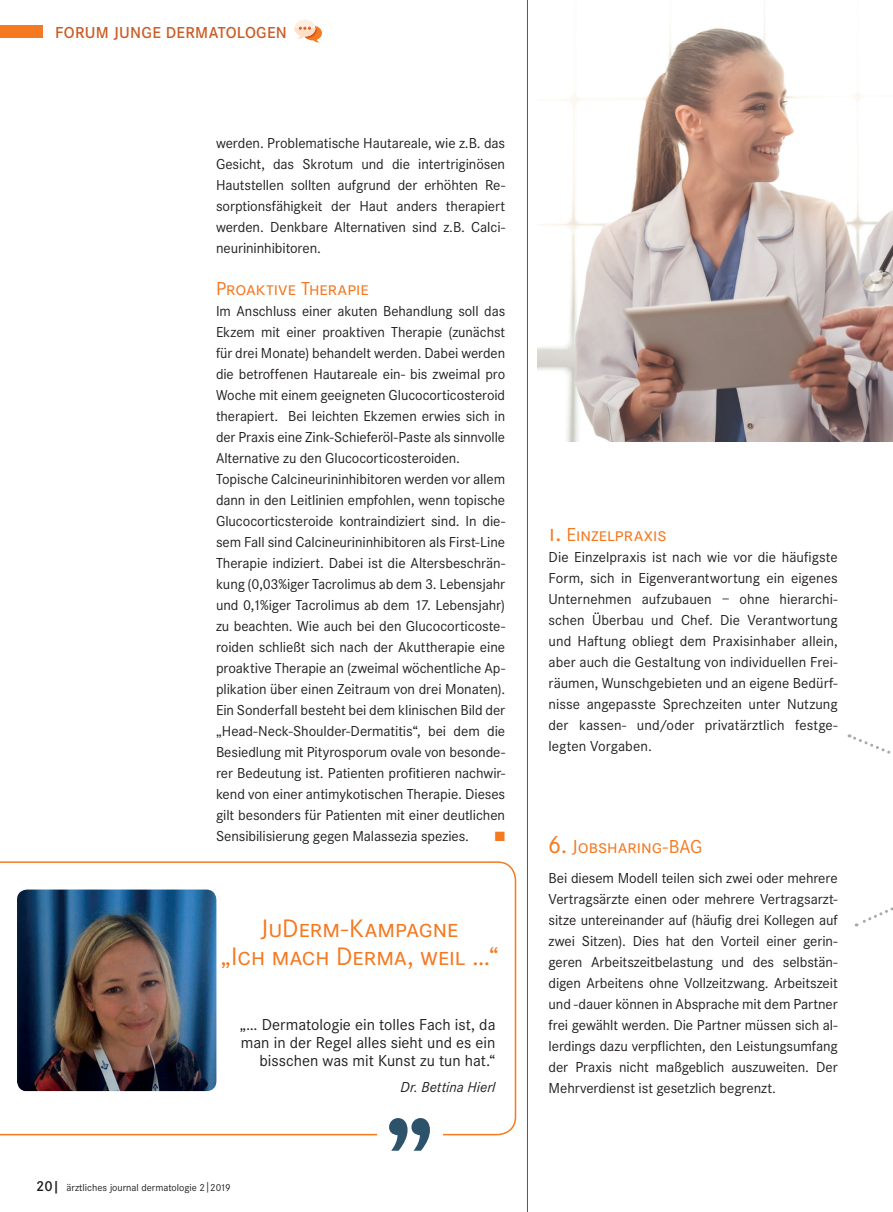
<style>
.page{position:relative;width:893px;height:1212px;background:#fff}
.page>*{position:absolute;margin:0;border:0;box-sizing:border-box;transform-origin:0 0}
.Headline{font:26.25px "Corporate SSC";letter-spacing:-.005em;color:#f47921}
.Zwischen-Headline{font:19.5px "Corporate SSC";letter-spacing:-.005em;color:#f47921}
.Bildunterschriften{font:16.5px/18px "Corporate S";color:#231f20;text-align:right}
.t1{font:600 16.5px "Corporate S";letter-spacing:.02em;color:#cb5d27}
.Fließtext{font:15px/21px "Corporate S";letter-spacing:-.005em;color:#231f20;text-align:justify}
.Bildunterschriften-2{font:italic 15px "Corporate S";letter-spacing:.005em;color:#231f20}
.Fließtext-2{font:13.5px "Zapf Dingbats ITC";color:#f47921}
.Pagina{font:10.5px "Corporate S";color:#231f20}
.s1{font-weight:600;font-size:15px}
.s2{font-size:25.5px}
</style>
<div class="page">
<div style="left:0;top:25px;width:43px;height:13px;background:#f47921"></div>
<svg style="left:294px;top:20px;width:28px;height:23px"></svg>
<img style="left:537px;top:0;width:356px;height:442px">
<hr style="left:527px;top:0;width:1px;height:1212px;background:#57585a">
<svg style="left:849px;top:734px;width:42px;height:20px"></svg>
<svg style="left:855px;top:907px;width:38px;height:20px"></svg>
<svg style="left:0;top:861px;width:516px;height:274px"></svg>
<div style="left:377px;top:1127px;width:66px;height:15px;background:#fff"></div>
<div style="left:388px;top:1116px;width:44px;height:36px;background:#fff"></div>
<svg style="left:389px;top:1118px;width:41px;height:33px"></svg>
<img style="left:17px;top:889px;width:199px;height:202px">
<p class="t1" style="left:55px;top:23px;width:233px">FORUM JUNGE DERMATOLOGEN</p>
<p class="Fließtext" style="left:216px;top:133px;width:291px">werden. Problematische Hautareale, wie z.B. das Gesicht, das Skrotum und die intertriginösen Hautstellen sollten aufgrund der erhöhten Re&shy;sorptionsfähigkeit der Haut anders therapiert werden. Denkbare Alternativen sind z.B. Calci&shy;neurininhibitoren.</p>
<p class="Zwischen-Headline" style="left:216px;top:278px;width:154px">Proaktive Therapie</p>
<p class="Fließtext" style="left:216px;top:301px;width:291px">Im Anschluss einer akuten Behandlung soll das Ekzem mit einer proaktiven Therapie (zunächst für drei Monate) behandelt werden. Dabei werden die betroffenen Hautareale ein- bis zweimal pro Woche mit einem geeigneten Glucocorticosteroid therapiert. Bei leichten Ekzemen erwies sich in der Praxis eine Zink-Schieferöl-Paste als sinnvolle Alternative zu den Glucocorticosteroiden.</p>
<p class="Fließtext" style="left:216px;top:469px;width:291px">Topische Calcineurininhibitoren werden vor allem dann in den Leitlinien empfohlen, wenn topische Glucocorticsteroide kontraindiziert sind. In die&shy;sem Fall sind Calcineurininhibitoren als First-Line Therapie indiziert. Dabei ist die Altersbeschrän&shy;kung (0,03%iger Tacrolimus ab dem 3. Lebensjahr und 0,1%iger Tacrolimus ab dem 17. Lebensjahr) zu beachten. Wie auch bei den Glucocorticoste&shy;roiden schließt sich nach der Akuttherapie eine proaktive Therapie an (zweimal wöchentliche Ap&shy;plikation über einen Zeitraum von drei Monaten).<br>Ein Sonderfall besteht bei dem klinischen Bild der „Head-Neck-Shoulder-Dermatitis“, bei dem die Besiedlung mit Pityrosporum ovale von besonde&shy;rer Bedeutung ist. Patienten profitieren nachwir&shy;kend von einer antimykotischen Therapie. Dieses gilt besonders für Patienten mit einer deutlichen Sensibilisierung gegen Malassezia spezies.</p>
<p class="Fließtext-2" style="left:495px;top:830px;width:12px">■</p>
<p class="Headline" style="left:261px;top:913px;width:199px">JuDerm-Kampagne</p>
<p class="Headline" style="left:221px;top:941px;width:279px">„Ich mach Derma, weil …“</p>
<p class="Bildunterschriften" style="left:240px;top:1016px;width:257px">„… Dermatologie ein tolles Fach ist, da man in der Regel alles sieht und es ein bisschen was mit Kunst zu tun hat.“</p>
<p class="Bildunterschriften-2" style="left:401px;top:1079px;width:96px">Dr. Bettina Hierl</p>
<p class="Pagina" style="left:36px;top:1182px;width:196px"><span class="s1">20|</span> ärztliches journal dermatologie 2|2019</p>
<p class="Zwischen-Headline" style="left:549px;top:524px;width:120px"><span class="s2">1.</span> Einzelpraxis</p>
<p class="Fließtext" style="left:549px;top:547px;width:291px">Die Einzelpraxis ist nach wie vor die häufigste Form, sich in Eigenverantwortung ein eigenes Unternehmen aufzubauen – ohne hierarchi&shy;schen Überbau und Chef. Die Verantwortung und Haftung obliegt dem Praxisinhaber allein, aber auch die Gestaltung von individuellen Frei&shy;räumen, Wunschgebieten und an eigene Bedürf&shy;nisse angepasste Sprechzeiten unter Nutzung der kassen- und/oder privatärztlich festge&shy;legten Vorgaben.</p>
<p class="Zwischen-Headline" style="left:549px;top:836px;width:155px"><span class="s2">6.</span> Jobsharing-BAG</p>
<p class="Fließtext" style="left:549px;top:868px;width:291px">Bei diesem Modell teilen sich zwei oder mehrere Vertragsärzte einen oder mehrere Vertragsarzt&shy;sitze untereinander auf (häufig drei Kollegen auf zwei Sitzen). Dies hat den Vorteil einer gerin&shy;geren Arbeitszeitbelastung und des selbstän&shy;digen Arbeitens ohne Vollzeitzwang. Arbeitszeit und -dauer können in Absprache mit dem Partner frei gewählt werden. Die Partner müssen sich al&shy;lerdings dazu verpflichten, den Leistungsumfang der Praxis nicht maßgeblich auszuweiten. Der Mehrverdienst ist gesetzlich begrenzt.</p>
</div>
